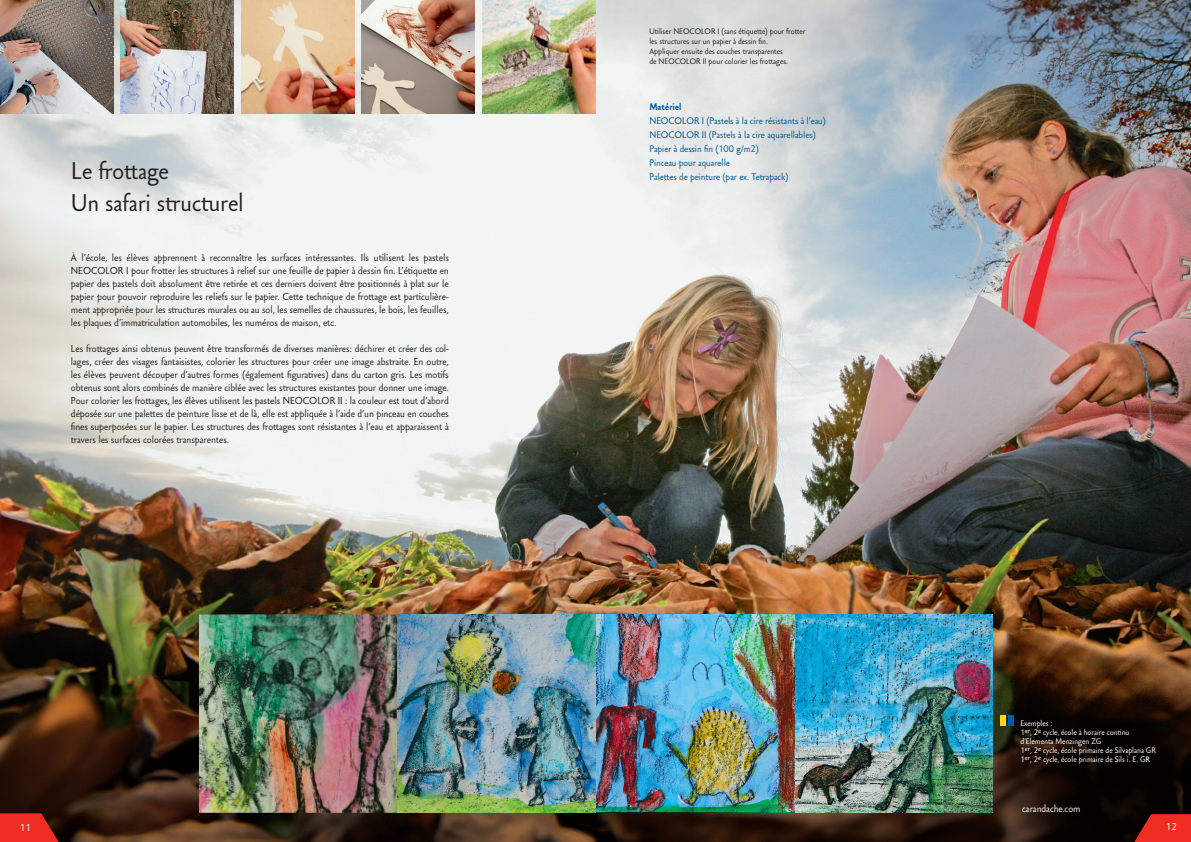
<style>
.page{position:relative;width:1191px;height:842px;background:#fff}
.page>*{position:absolute;margin:0;border:0;box-sizing:border-box;transform-origin:0 0}
.t1{font:24px/32px "Carandache Sans";color:#231f20}
.t2{font:10px/13px "Carandache Sans";color:#231f20;text-align:justify}
.t3{font:10px "Carandache Sans";color:#fff}
.t4{font:9.5px/14px "Carandache Sans";color:#005794}
.t5{font:900 9.5px "Carandache Sans";color:#005794}
.t6{font:8px/10px "Carandache Sans";color:#231f20}
.t7{font:8px/9px "Carandache Sans";color:#fff}
.s1{font-family:"Gill Sans"}
</style>
<div class="page">
<img style="left:0;top:0;width:1191px;height:842px">
<img style="left:120px;top:0;width:114px;height:113px">
<img style="left:241px;top:0;width:113px;height:113px">
<img style="left:361px;top:0;width:114px;height:113px">
<img style="left:482px;top:0;width:113px;height:113px">
<img style="left:0;top:0;width:113px;height:113px">
<div style="left:1008px;top:715px;width:5px;height:10px;background:#015aaa"></div>
<div style="left:1000px;top:715px;width:5px;height:10px;background:#ffdc01"></div>
<svg style="left:0;top:813px;width:59px;height:29px"></svg>
<svg style="left:1134px;top:814px;width:57px;height:28px"></svg>
<img style="left:199px;top:614px;width:794px;height:199px">
<h1 class="t1" style="left:71px;top:154px;width:174px">Le frottage<br>Un safari structurel</h1>
<p class="t2" style="left:71px;top:251px;width:379px">À l’école, les élèves apprennent à reconnaître les surfaces intéressantes. Ils utilisent les pastels NEOCOLOR I pour frotter les structures à relief sur une feuille de papier à dessin fin. L’étiquette en papier des pastels doit absolument être retirée et ces derniers doivent être positionnés à plat sur le papier pour pouvoir reproduire les reliefs sur le papier. Cette technique de frottage est particulière&shy;ment appropriée pour les structures murales ou au sol, les semelles de chaussures, le bois, les feuilles, les plaques d’immatriculation automobiles, les numéros de maison, etc.</p>
<p class="t2" style="left:71px;top:342px;width:379px">Les frottages ainsi obtenus peuvent être transformés de diverses manières: déchirer et créer des col&shy;lages, créer des visages fantaisistes, colorier les structures pour créer une image abstraite. En outre, les élèves peuvent découper d’autres formes (également figuratives) dans du carton gris. Les motifs obtenus sont alors combinés de manière ciblée avec les structures existantes pour donner une image.<br>Pour colorier les frottages, les élèves utilisent les pastels NEOCOLOR II : la couleur est tout d’abord déposée sur une palettes de peinture lisse et de là, elle est appliquée à l’aide d’un pinceau en couches fines superposées sur le papier. Les structures des frottages sont résistantes à l’eau et apparaissent à travers les surfaces colorées transparentes.</p>
<p class="t6" style="left:649px;top:27px;width:157px">Utiliser NEOCOLOR I (sans étiquette) pour frotter les structures sur un papier à dessin fin.<br>Appliquer ensuite des couches transparentes<br>de NEOCOLOR II pour colorier les frottages.</p>
<p class="t5" style="left:649px;top:100px;width:34px">Matériel</p>
<p class="t4" style="left:649px;top:113px;width:178px">NEOCOLOR I (Pastels à la cire résistants à l’eau)<br>NEOCOLOR II (Pastels à la cire aquarellables)<br>Papier à dessin fin (100 g/m2)<br>Pinceau pour aquarelle<br>Palettes de peinture (par ex. Tetrapack)</p>
<p class="t7" style="left:1020px;top:719px;width:137px">Exemples :<br>1<sup>er</sup>, 2<sup>e</sup> cycle, école à horaire continu d’Elementa Menzingen ZG<br>1<sup>er</sup>, 2<sup>e</sup> cycle, école primaire de Silvaplana GR<br>1<sup>er</sup>, 2<sup>e</sup> cycle, école primaire de Sils i. E. G<span class="s1">R</span></p>
<p class="t3" style="left:1022px;top:803px;width:60px">carandache.com</p>
<p class="t3" style="left:20px;top:822px;width:12px">11</p>
<p class="t3" style="left:1165px;top:821px;width:12px">12</p>
</div>
